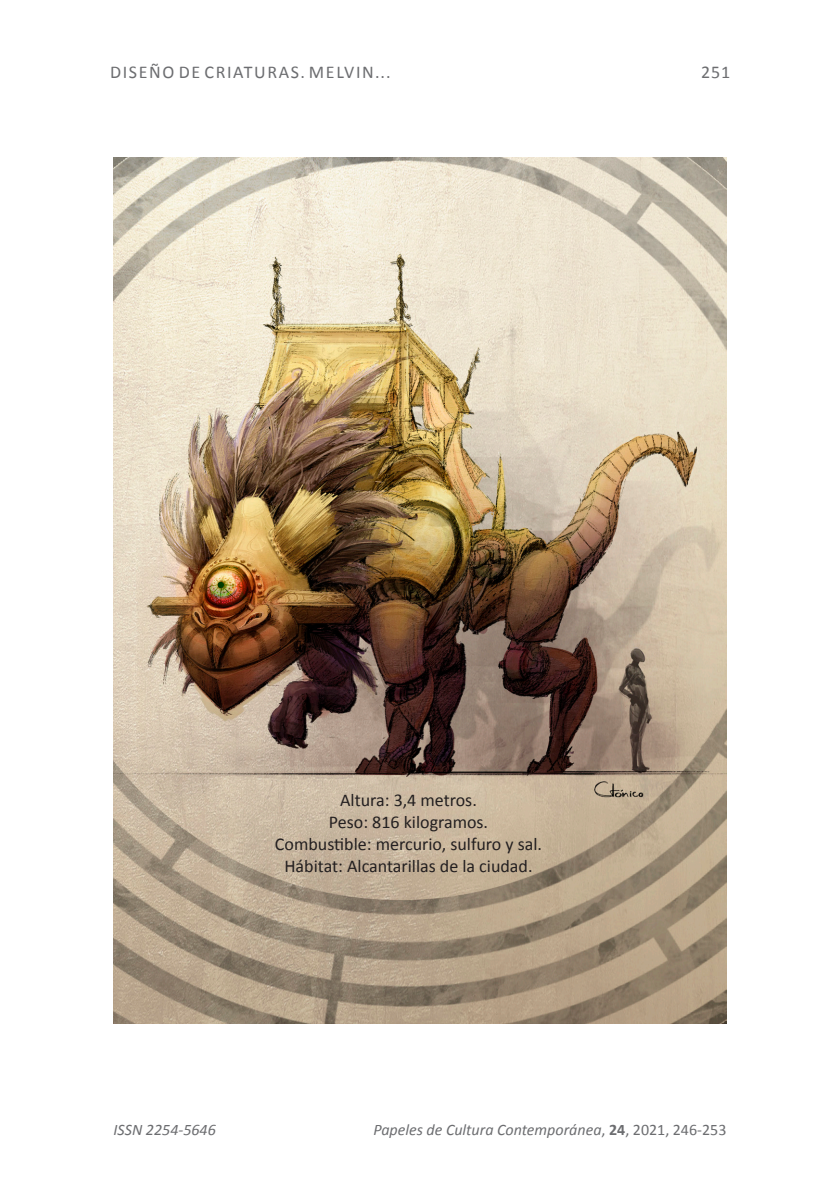
<style>
.page{position:relative;width:840px;height:1191px;background:#fff}
.page>*{position:absolute;margin:0;border:0;box-sizing:border-box;transform-origin:0 0}
.texto{font:18px "Calibri";color:#231f20}
.t1{font:18px "Calibri";letter-spacing:.09em;color:#6c6d70}
.t2{font:italic 16px "Calibri";color:#6c6d70}
.s1{font-style:normal}
.s2{font-weight:700;font-style:normal}
</style>
<div class="page">
<img style="left:113px;top:157px;width:613px;height:866px">
<p class="t1" style="left:110px;top:59px;width:282px">DISEÑO DE CRIATURAS. MELVIN...</p>
<p class="t1" style="left:700px;top:59px;width:31px">251</p>
<p class="texto" style="left:340px;top:787px;width:138px">Altura: 3,4 metros.</p>
<p class="texto" style="left:329px;top:809px;width:161px">Peso: 816 kilogramos.</p>
<p class="texto" style="left:275px;top:831px;width:268px">Combustible: mercurio, sulfuro y sal.</p>
<p class="texto" style="left:284px;top:853px;width:249px">Hábitat: Alcantarillas de la ciudad.</p>
<p class="t2" style="left:113px;top:1118px;width:104px">ISSN 2254-5646</p>
<p class="t2" style="left:373px;top:1118px;width:354px">Papeles de Cultura Contemporánea<span class="s1">,</span> <span class="s2">24</span><span class="s1">, 2021, 246-253</span></p>
</div>
